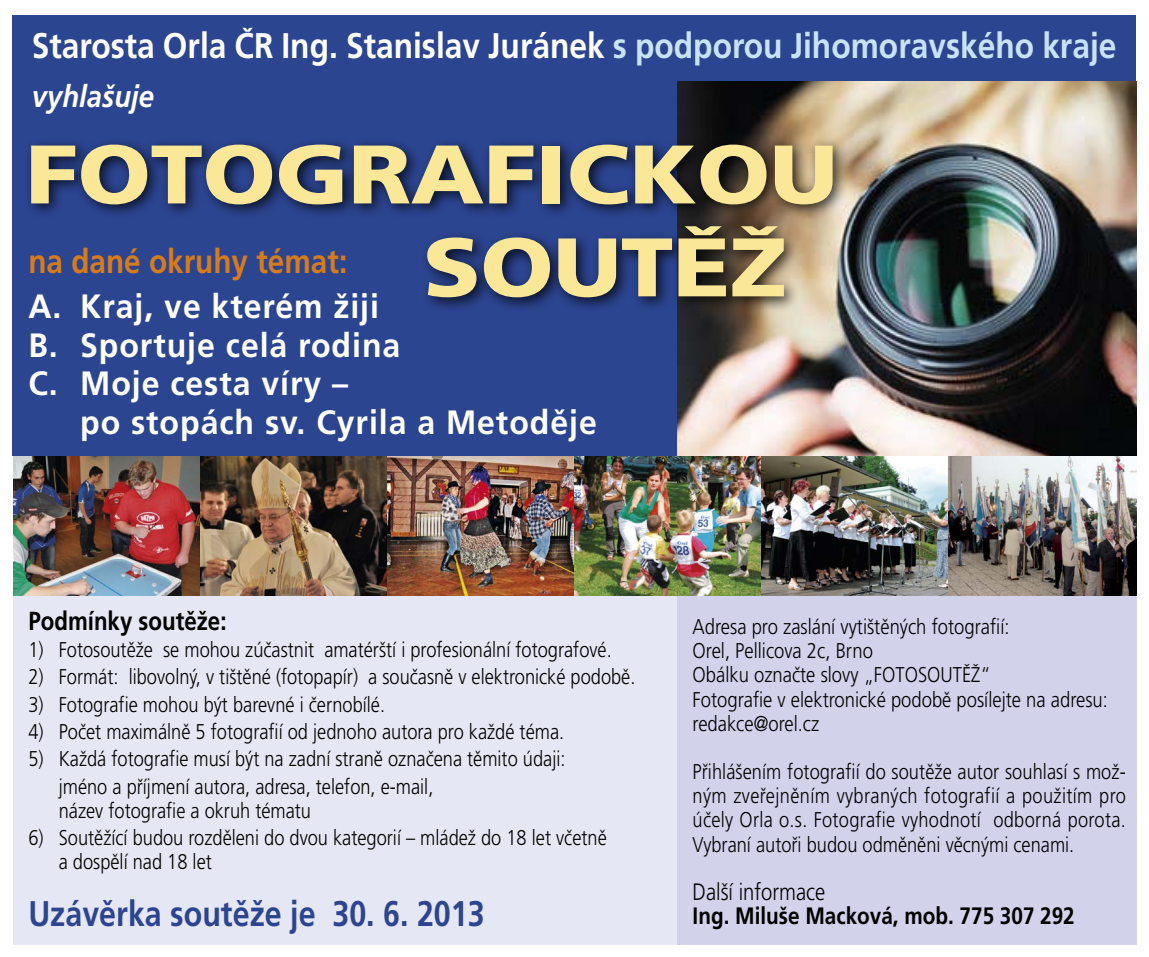
<style>
.page{position:relative;width:1149px;height:957px;background:#fff}
.page>*{position:absolute;margin:0;border:0;box-sizing:border-box;transform-origin:0 0}
.t1{font:900 82.8px/92.9px "Frutiger CE";letter-spacing:-.005em;color:#fae898;scale:1.14 1}
.t2{font:700 35.55px "Frutiger CE";color:#fff;scale:.89 1}
.t3{font:700 35.55px "Frutiger CE";color:#2c4591;scale:.85 1}
.t4{font:700 33.75px/38.5px "Frutiger CE";letter-spacing:.03em;color:#fff;scale:.95 1}
.t5{font:700 33.75px "Frutiger CE";color:#d67c1c;scale:.88 1}
.t6{font:italic 700 30.82px "Frutiger CE";color:#fff;scale:.89 1}
.t7{font:700 26.1px "Frutiger CE";color:#000;scale:.85 1}
.t8{font:700 23.62px "Frutiger CE";color:#000;scale:.87 1}
.t9{font:300 23.62px "Frutiger CE";color:#000;scale:.85 1}
.t10{font:300 21.38px/24.1px "Frutiger CE";color:#000;scale:.85 1}
.t11{font:300 21.38px/24.1px "Frutiger CE";color:#000;scale:.86 1}
.s1{color:#c7e3f9}
</style>
<div class="page">
<div style="left:13px;top:16px;width:1122px;height:440px;background:#2c4591"></div>
<div style="left:13px;top:596px;width:664px;height:349px;background:#e6e7f4"></div>
<div style="left:677px;top:596px;width:459px;height:349px;background:#d2d3eb"></div>
<img style="left:677px;top:81px;width:459px;height:375px">
<div style="left:23px;top:137px;width:826px;height:177px;background:#000;opacity:.75"></div>
<img style="left:14px;top:456px;width:186px;height:140px">
<img style="left:200px;top:456px;width:187px;height:140px">
<img style="left:387px;top:456px;width:187px;height:140px">
<img style="left:574px;top:456px;width:187px;height:140px">
<img style="left:761px;top:456px;width:187px;height:140px">
<img style="left:948px;top:456px;width:187px;height:140px">
<h2 class="t2" style="left:32px;top:26px;width:1219px">Starosta Orla ČR ing. Stanislav Juránek <span class="s1">s podporou Jihomoravského kraje</span></h2>
<h3 class="t6" style="left:32px;top:78px;width:139px">vyhlašuje</h3>
<h1 class="t1" style="left:423px;top:128px;width:365px;text-indent:-397px">FOTOGRAFICKOU<br>SOUTĚŽ</h1>
<h3 class="t5" style="left:28px;top:242px;width:364px">na dané okruhy témat:</h3>
<h3 class="t4" style="left:28px;top:287px;width:393px">A. Kraj, ve kterém žiji<br>B. Sportuje celá rodina<br>C. Moje cesta víry –</h3>
<h3 class="t4" style="left:80px;top:403px;width:545px">po stopách sv. Cyrila a Metoděje</h3>
<p class="t7" style="left:28px;top:606px;width:234px">Podmínky soutěže:</p>
<p class="t10" style="left:28px;top:637px;width:687px">1) Fotosoutěže se mohou zúčastnit amatérští i profesionální fotografové.</p>
<p class="t10" style="left:28px;top:665px;width:715px">2) Formát: libovolný, v tištěné (fotopapír) a současně v elektronické podobě.</p>
<p class="t10" style="left:28px;top:692px;width:421px">3) Fotografie mohou být barevné i černobílé.</p>
<p class="t10" style="left:28px;top:719px;width:631px">4) Počet maximálně 5 fotografií od jednoho autora pro každé téma.</p>
<p class="t10" style="left:59px;top:745px;width:597px;line-height:27.2px;text-indent:-30px">5) Každá fotografie musí být na zadní straně označena těmito údaji: jméno a příjmení autora, adresa, telefon, e-mail,</p>
<p class="t10" style="left:59px;top:798px;width:298px">název fotografie a okruh tématu</p>
<p class="t10" style="left:59px;top:825px;width:646px;text-indent:-30px">6) Soutěžící budou rozděleni do dvou kategorií – mládež do 18 let včetně a dospělí nad 18 let</p>
<h2 class="t3" style="left:28px;top:894px;width:538px">uzávěrka soutěže je 30. 6. 2013</h2>
<p class="t11" style="left:692px;top:614px;width:484px">Adresa pro zaslání vytištěných fotografií:<br>Orel, Pellicova 2c, Brno<br>Obálku označte slovy „FOTOSOUTěŽ“<br>Fotografie v elektronické podobě posílejte na adresu: redakce@orel.cz</p>
<p class="t10" style="left:692px;top:759px;width:511px;text-align:justify">Přihlášením fotografií do soutěže autor souhlasí s mož&shy;ným zveřejněním vybraných fotografií a použitím pro účely Orla o.s. Fotografie vyhodnotí odborná porota.<br>Vybraní autoři budou odměněni věcnými cenami.</p>
<p class="t9" style="left:692px;top:878px;width:158px">Další informace</p>
<p class="t8" style="left:692px;top:902px;width:441px">ing. Miluše Macková, mob. 775 307 292</p>
</div>
